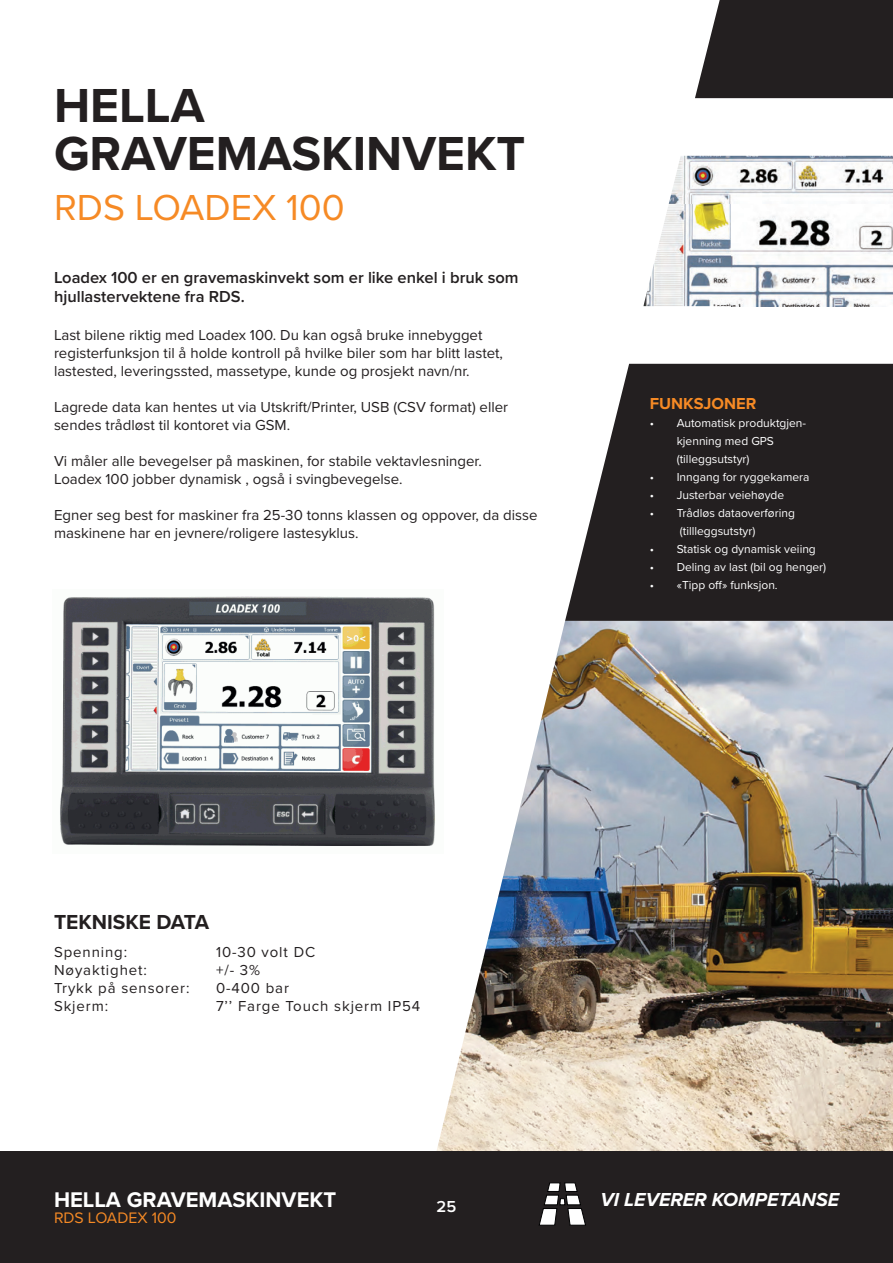
<style>
.page{position:relative;width:893px;height:1263px;background:#fff}
.page>*{position:absolute;margin:0;border:0;box-sizing:border-box;transform-origin:0 0}
.t1{font:700 49.5px/48px "Proxima Nova";color:#231f20}
.t2{font:37.5px "Proxima Nova";color:#f68a25}
.t3{font:700 22.05px "Proxima Nova";color:#fff}
.t4{font:700 21px "Proxima Nova";color:#231f20}
.t5{font:italic 700 19.5px "Proxima Nova";color:#fff}
.t6{font:600 16.5px/19.8px "Proxima Nova";color:#231f20}
.t7{font:700 16.5px "Proxima Nova";color:#f68a25}
.t8{font:600 16.5px "Proxima Nova";color:#fff}
.t9{font:15.75px "Proxima Nova";color:#f68a25}
.t10{font:15px/18px "Proxima Nova";color:#231f20}
.t11{font:15px "Proxima Nova";letter-spacing:.06em;color:#231f20}
.t12{font:12px/18px "Proxima Nova";color:#fff}
</style>
<div class="page">
<img style="left:436px;top:621px;width:457px;height:530px">
<div style="left:695px;top:0;width:198px;height:98px;background:#231f20"></div>
<svg style="left:565px;top:364px;width:328px;height:257px;background:#383535"></svg>
<img style="left:643px;top:204px;width:250px;height:102px">
<img style="left:669px;top:156px;width:224px;height:48px">
<div style="left:0;top:1151px;width:893px;height:112px;background:#231f20"></div>
<img style="left:60px;top:596px;width:383px;height:258px">
<svg style="left:539px;top:1183px;width:47px;height:42px"></svg>
<h1 class="t1" style="left:54px;top:80px;width:473px">HELLA<br>GRAVEMASKINVEKT</h1>
<h2 class="t2" style="left:54px;top:179px;width:292px">RDS LOADEX 100</h2>
<p class="t6" style="left:54px;top:267px;width:466px">Loadex 100 er en gravemaskinvekt som er like enkel i bruk som hjullastervektene fra RDS.</p>
<p class="t10" style="left:54px;top:326px;width:451px">Last bilene riktig med Loadex 100. Du kan også bruke innebygget registerfunksjon til å holde kontroll på hvilke biler som har blitt lastet, lastested, leveringssted, massetype, kunde og prosjekt navn/nr.</p>
<p class="t10" style="left:54px;top:398px;width:456px">Lagrede data kan hentes ut via Utskrift/Printer, USB (CSV format) eller sendes trådløst til kontoret via GSM.</p>
<p class="t10" style="left:54px;top:452px;width:429px">Vi måler alle bevegelser på maskinen, for stabile vektavlesninger.<br>Loadex 100 jobber dynamisk , også i svingbevegelse.</p>
<p class="t10" style="left:54px;top:506px;width:485px">Egner seg best for maskiner fra 25-30 tonns klassen og oppover, da disse maskinene har en jevnere/roligere lastesyklus.</p>
<p class="t7" style="left:650px;top:391px;width:108px">FUNKSJONER</p>
<p class="t12" style="left:677px;top:413px;width:131px;text-indent:-27px">• Automatisk produktgjen&shy;kjenning med GPS (tilleggsutstyr)</p>
<p class="t12" style="left:650px;top:467px;width:161px">• Inngang for ryggekamera</p>
<p class="t12" style="left:650px;top:485px;width:136px">• Justerbar veiehøyde</p>
<p class="t12" style="left:680px;top:503px;width:117px;text-indent:-30px">• Trådløs dataoverføring (tillleggsutstyr)</p>
<p class="t12" style="left:650px;top:539px;width:168px">• Statisk og dynamisk veiing</p>
<p class="t12" style="left:650px;top:557px;width:178px">• Deling av last (bil og henger)</p>
<p class="t12" style="left:650px;top:575px;width:129px">• «Tipp off» funksjon.</p>
<h3 class="t4" style="left:54px;top:906px;width:157px">TEKNISKE DATA</h3>
<p class="t11" style="left:54px;top:941px;width:75px">Spenning:</p>
<p class="t11" style="left:216px;top:941px;width:101px">10-30 volt DC</p>
<p class="t11" style="left:54px;top:959px;width:95px">Nøyaktighet:</p>
<p class="t10" style="left:216px;top:961px;width:46px">+/- 3%</p>
<p class="t11" style="left:54px;top:977px;width:137px">Trykk på sensorer:</p>
<p class="t10" style="left:216px;top:979px;width:74px">0-400 bar</p>
<p class="t10" style="left:54px;top:997px;width:56px">Skjerm:</p>
<p class="t11" style="left:216px;top:995px;width:206px">7’’ Farge Touch skjerm IP54</p>
<h3 class="t3" style="left:54px;top:1183px;width:284px">HELLA GRAVEMASKINVEKT</h3>
<p class="t9" style="left:54px;top:1206px;width:124px">RDS LOADEX 100</p>
<p class="t8" style="left:437px;top:1194px;width:21px">25</p>
<h3 class="t5" style="left:600px;top:1185px;width:240px">VI LEVERER KOMPETANSE</h3>
</div>
